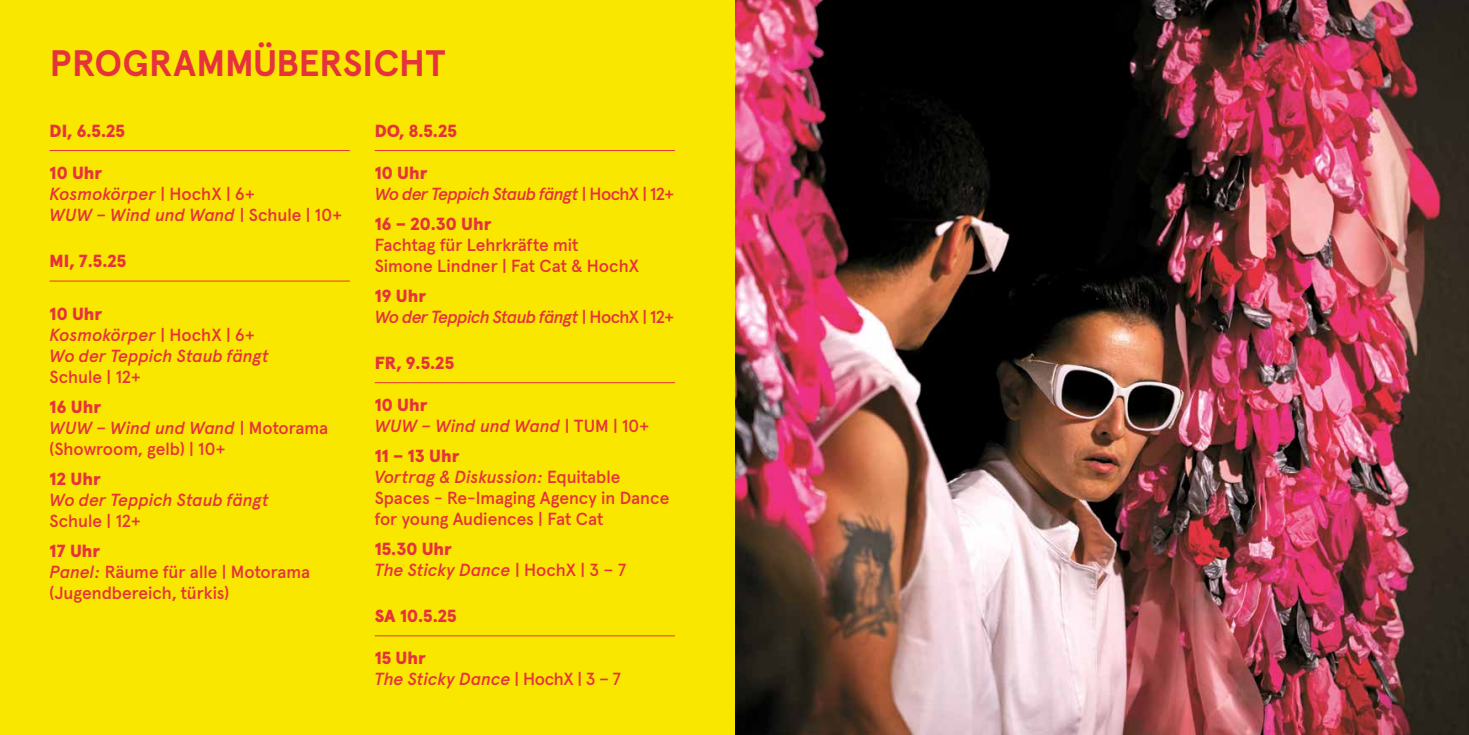
<style>
.page{position:relative;width:1469px;height:735px;background:#fff}
.page>*{position:absolute;margin:0;border:0;box-sizing:border-box;transform-origin:0 0}
.t1{font:700 36.75px "Apercu";letter-spacing:-.01em;color:#e5323d}
.t2{font:italic 500 17.5px/21px "Apercu";letter-spacing:-.02em;color:#e5323d}
.t3{font:500 17.5px/21px "Apercu Pro";color:#e5323d}
.t4{font:italic 500 17.5px/21px "Apercu";letter-spacing:-.05em;color:#e5323d}
.t5{font:900 17.5px "Apercu";color:#e5323d}
.t6{font:italic 500 17.5px/21px "Apercu";color:#e5323d}
.s1{font-weight:900;font-style:normal}
.s2{font-family:"Apercu Pro";font-style:normal}
.s3{font-family:"Apercu";font-style:italic}
</style>
<div class="page">
<img style="left:734px;top:0;width:734px;height:734px">
<div style="left:0;top:0;width:734px;height:734px;background:#f9e700"></div>
<hr style="left:50px;top:150px;width:300px;height:1px;background:#e5323d">
<hr style="left:50px;top:280px;width:300px;height:1px;background:#e5323d">
<hr style="left:375px;top:150px;width:300px;height:1px;background:#e5323d">
<hr style="left:375px;top:382px;width:300px;height:1px;background:#e5323d">
<hr style="left:375px;top:635px;width:300px;height:1px;background:#e5323d">
<h1 class="t1" style="left:50px;top:42px;width:397px">PROGRAMMÜBERSICHT</h1>
<p class="t5" style="left:50px;top:121px;width:77px">DI, 6.5.25</p>
<p class="t2" style="left:50px;top:164px;width:294px"><span class="s1">10 Uhr<br></span>Kosmokörper <span class="s2">| HochX | 6+<br></span>WUW – Wind und Wand <span class="s2">| Schule | 10+</span></p>
<p class="t5" style="left:50px;top:251px;width:78px">MI, 7.5.25</p>
<p class="t2" style="left:50px;top:305px;width:221px"><span class="s1">10 Uhr<br></span>Kosmokörper <span class="s2">| HochX | 6+<br></span>Wo der Teppich Staub fängt</p>
<p class="t3" style="left:50px;top:366px;width:93px">Schule | 12+</p>
<p class="t2" style="left:50px;top:398px;width:280px"><span class="s1">16 Uhr<br></span>WUW – Wind und Wand <span class="s2">| Motorama</span></p>
<p class="t3" style="left:50px;top:438px;width:177px">(Showroom, gelb) | 10+</p>
<p class="t5" style="left:50px;top:468px;width:53px">12 Uhr</p>
<p class="t2" style="left:50px;top:490px;width:221px">Wo der Teppich Staub fängt</p>
<p class="t3" style="left:50px;top:510px;width:93px">Schule | 12+</p>
<p class="t5" style="left:50px;top:540px;width:52px">17 Uhr</p>
<p class="t3" style="left:50px;top:560px;width:262px"><span class="s3">Panel:</span> Räume für alle | Motorama (Jugendbereich, türkis)</p>
<p class="t5" style="left:375px;top:121px;width:84px">DO, 8.5.25</p>
<p class="t4" style="left:375px;top:164px;width:301px"><span class="s1">10 Uhr<br></span>Wo der Teppich Staub fängt <span class="s2">| HochX | 12+</span></p>
<p class="t5" style="left:375px;top:213px;width:118px">16 – 20.30 Uhr</p>
<p class="t3" style="left:375px;top:234px;width:266px">Fachtag für Lehrkräfte mit<br>Simone Lindner | Fat Cat &amp; HochX</p>
<p class="t4" style="left:375px;top:286px;width:301px"><span class="s1">19 Uhr<br></span>Wo der Teppich Staub fängt <span class="s2">| HochX | 12+</span></p>
<p class="t5" style="left:375px;top:352px;width:81px">FR, 9.5.25</p>
<p class="t2" style="left:375px;top:396px;width:276px"><span class="s1">10 Uhr<br></span>WUW – Wind und Wand <span class="s2">| TUM | 10+</span></p>
<p class="t2" style="left:375px;top:447px;width:247px"><span class="s1">11 – 13 Uhr<br></span>Vortrag &amp; Diskussion: <span class="s2">Equitable</span></p>
<p class="t3" style="left:375px;top:487px;width:296px">Spaces - Re-Imaging Agency in Dance for young Audiences | Fat Cat</p>
<p class="t6" style="left:375px;top:539px;width:253px"><span class="s1">15.30 Uhr<br></span>The Sticky Dance <span class="s2">| HochX | 3 – 7</span></p>
<p class="t5" style="left:375px;top:605px;width:84px">SA 10.5.25</p>
<p class="t6" style="left:375px;top:649px;width:248px"><span class="s1">15 Uhr<br></span>The Sticky Dance <span class="s2">| HochX | 3 – 7</span></p>
</div>
